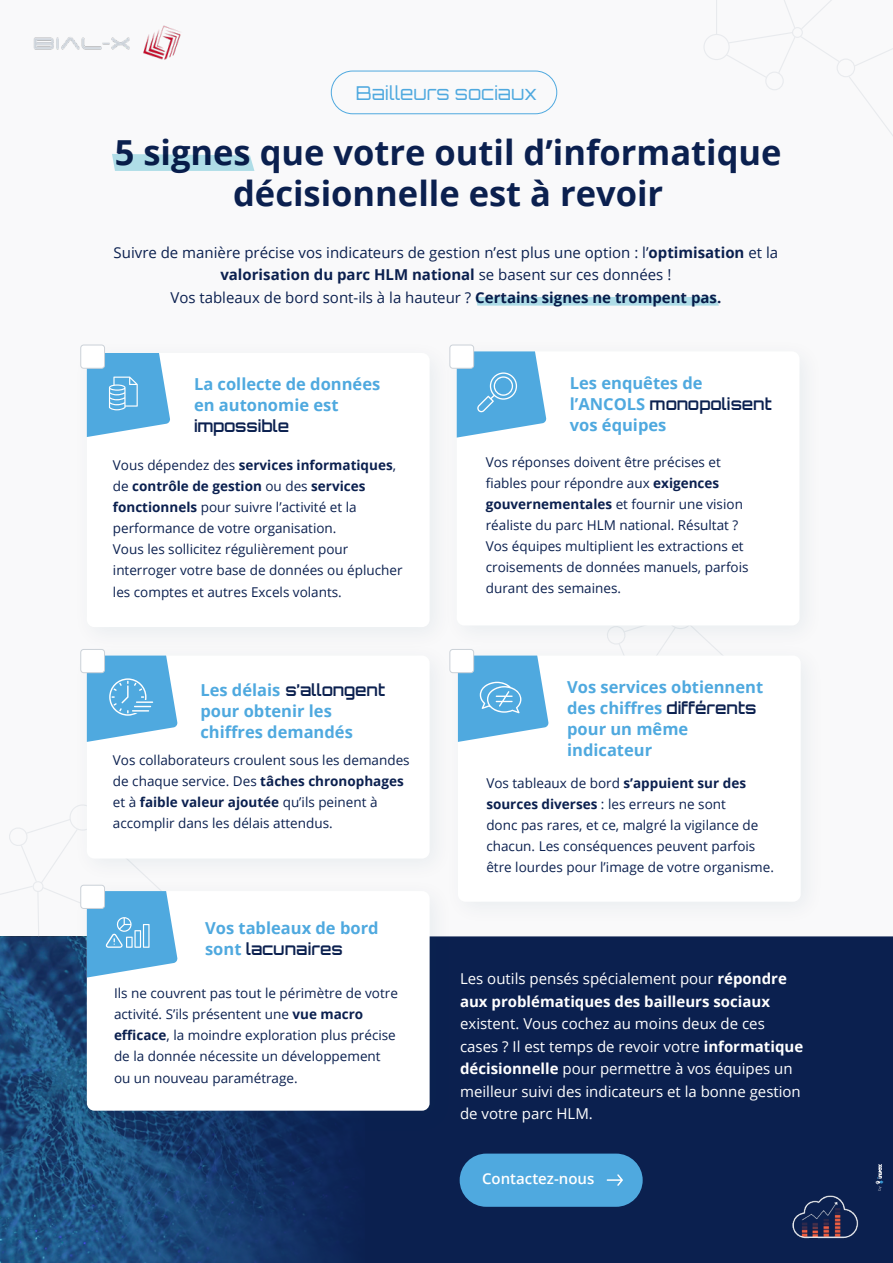
<style>
.page{position:relative;width:893px;height:1263px;background:#fff}
.page>*{position:absolute;margin:0;border:0;box-sizing:border-box;transform-origin:0 0}
.t1{font:700 34.5px/41.4px "Open Sans";color:#0b204f;text-align:center}
.t2{font:19.05px "Orbitron";color:#4fa9df}
.t3{font:700 16.5px/21px "Open Sans";color:#4fa9df}
.t4{font:16.5px "Orbitron";color:#0b204f}
.t5{font:15px/22.5px "Open Sans";color:#0b204f;text-align:center}
.t6{font:15px/22.5px "Open Sans";color:#fff}
.t7{font:700 15px/22.5px "Open Sans";color:#fff}
.t8{font:600 15px "Open Sans";color:#fff}
.t9{font:13.5px/21px "Open Sans";color:#0b204f}
.s1{font-weight:700}
.s2{font-family:"Open Sans";font-weight:700;color:#4fa9df}
.s3{font-family:"Orbitron";font-weight:400;color:#0b204f}
.s4{font-weight:400}
</style>
<div class="page">
<div style="left:0;top:0;width:893px;height:1242px;background:#f9f9fa"></div>
<div style="left:364px;top:936px;width:529px;height:327px;background:#0b204f"></div>
<img style="left:0;top:982px;width:364px;height:281px">
<div style="left:331px;top:71px;width:226px;height:43px;border:1px solid #4fa9df;border-radius:21px"></div>
<div style="left:87px;top:353px;width:343px;height:274px;background:#fff;border-radius:8px"></div>
<div style="left:87px;top:655px;width:343px;height:203px;background:#fff;border-radius:8px"></div>
<div style="left:72px;top:876px;width:384px;height:260px;background:#004260;opacity:.07"></div>
<div style="left:87px;top:891px;width:343px;height:220px;background:#fff;border-radius:8px"></div>
<div style="left:457px;top:351px;width:342px;height:274px;background:#fff;border-radius:8px"></div>
<div style="left:443px;top:641px;width:384px;height:286px;background:#f7f7f8"></div>
<div style="left:458px;top:655px;width:343px;height:247px;background:#fff;border-radius:8px"></div>
<div style="left:81px;top:345px;width:24px;height:23px;background:#fff;border-radius:3px"></div>
<div style="left:80px;top:345px;width:25px;height:24px;border:1px solid #cbd1d8;border-radius:3px"></div>
<div style="left:81px;top:649px;width:24px;height:24px;background:#fff;border-radius:3px"></div>
<div style="left:80px;top:649px;width:25px;height:24px;border:1px solid #cbd1d8;border-radius:3px"></div>
<div style="left:450px;top:345px;width:24px;height:23px;background:#fff;border-radius:3px"></div>
<div style="left:449px;top:345px;width:25px;height:24px;border:1px solid #cbd1d8;border-radius:3px"></div>
<div style="left:450px;top:649px;width:24px;height:24px;background:#fff;border-radius:3px"></div>
<div style="left:449px;top:649px;width:25px;height:24px;border:1px solid #cbd1d8;border-radius:3px"></div>
<div style="left:460px;top:1153px;width:183px;height:54px;background:#4fa9df;border-radius:27px"></div>
<svg style="left:607px;top:1174px;width:16px;height:12px"></svg>
<div style="left:703px;top:34px;width:27px;height:26px;border:1px solid #cbd1d8;border-radius:50%"></div>
<hr style="left:716px;top:0;width:1px;height:34px;background:#cbd1d8">
<svg style="left:725px;top:0;width:168px;height:136px"></svg>
<svg style="left:112px;top:154px;width:142px;height:17px;background:#b3dee8"></svg>
<img style="left:33px;top:25px;width:148px;height:35px">
<svg style="left:875px;top:1164px;width:8px;height:26px"></svg>
<svg style="left:87px;top:655px;width:91px;height:87px"></svg>
<svg style="left:0;top:804px;width:180px;height:178px"></svg>
<svg style="left:87px;top:353px;width:83px;height:84px"></svg>
<svg style="left:475px;top:297px;width:244px;height:9px;background:#b2dee8"></svg>
<svg style="left:458px;top:625px;width:320px;height:117px"></svg>
<svg style="left:457px;top:351px;width:89px;height:87px"></svg>
<img style="left:781px;top:1186px;width:88px;height:62px">
<h2 class="t2" style="left:356px;top:81px;width:183px">Bailleurs sociaux</h2>
<h1 class="t1" style="left:115px;top:131px;width:668px">5 signes que votre outil d’informatique décisionnelle est à revoir</h1>
<p class="t5" style="left:114px;top:241px;width:666px">Suivre de manière précise vos indicateurs de gestion n’est plus une option : l’<span class="s1">optimisation</span> et la <span class="s1">valorisation du parc HLM national</span> se basent sur ces données !<br>Vos tableaux de bord sont-ils à la hauteur ? <span class="s1">Certains signes ne trompent pas.</span></p>
<p class="t3" style="left:194px;top:373px;width:188px">La collecte de données en autonomie est</p>
<p class="t4" style="left:194px;top:416px;width:97px">impossible</p>
<p class="t9" style="left:113px;top:454px;width:291px">Vous dépendez des <span class="s1">services informatiques</span>, de <span class="s1">contrôle de gestion</span> ou des <span class="s1">services fonctionnels</span> pour suivre l’activité et la performance de votre organisation.<br>Vous les sollicitez régulièrement pour interroger votre base de données ou éplucher</p>
<p class="t9" style="left:113px;top:582px;width:230px">les comptes et autres Excels volants.</p>
<p class="t4" style="left:200px;top:680px;width:186px"><span class="s2">Les délais</span> s’allongent</p>
<p class="t3" style="left:200px;top:700px;width:154px">pour obtenir les chiffres demandés</p>
<p class="t9" style="left:113px;top:749px;width:298px">Vos collaborateurs croulent sous les demandes de chaque service. Des <span class="s1">tâches chronophages </span>et à <span class="s1">faible valeur ajoutée</span> qu’ils peinent à accomplir dans les délais attendus.</p>
<p class="t3" style="left:205px;top:917px;width:175px">Vos tableaux de bord</p>
<p class="t4" style="left:205px;top:939px;width:139px"><span class="s2">sont</span> lacunaires</p>
<p class="t9" style="left:114px;top:983px;width:285px">Ils ne couvrent pas tout le périmètre de votre activité. S’ils présentent une <span class="s1">vue macro efficace</span>, la moindre exploration plus précise de la donnée nécessite un développement ou un nouveau paramétrage.</p>
<p class="t3" style="left:570px;top:372px;width:134px">Les enquêtes de</p>
<p class="t4" style="left:570px;top:394px;width:204px"><span class="s2">l’ANCOLS</span> monopolisent</p>
<p class="t3" style="left:570px;top:414px;width:98px">vos équipes</p>
<p class="t9" style="left:486px;top:451px;width:264px">Vos réponses doivent être précises et fiables pour répondre aux <span class="s1">exigences gouvernementales</span> et fournir une vision réaliste du parc HLM national. Résultat ?<br>Vos équipes multiplient les extractions et croisements de données manuels, parfois durant des semaines.</p>
<p class="t3" style="left:567px;top:676px;width:198px">Vos services obtiennent des chiffres <span class="s3">différents </span>pour un même indicateur</p>
<p class="t9" style="left:486px;top:772px;width:289px">Vos tableaux de bord <span class="s1">s’appuient sur des sources diverses</span> : les erreurs ne sont<br>donc pas rares, et ce, malgré la vigilance de chacun. Les conséquences peuvent parfois être lourdes pour l’image de votre organisme.</p>
<p class="t7" style="left:460px;top:967px;width:328px"><span class="s4">Les outils pensés spécialement pour</span> répondre aux problématiques des bailleurs sociaux</p>
<p class="t6" style="left:460px;top:1012px;width:345px">existent. Vous cochez au moins deux de ces cases ? Il est temps de revoir votre <span class="s1">informatique décisionnelle</span> pour permettre à vos équipes un meilleur suivi des indicateurs et la bonne gestion de votre parc HLM.</p>
<p class="t8" style="left:482px;top:1168px;width:114px">Contactez-nous</p>
</div>
